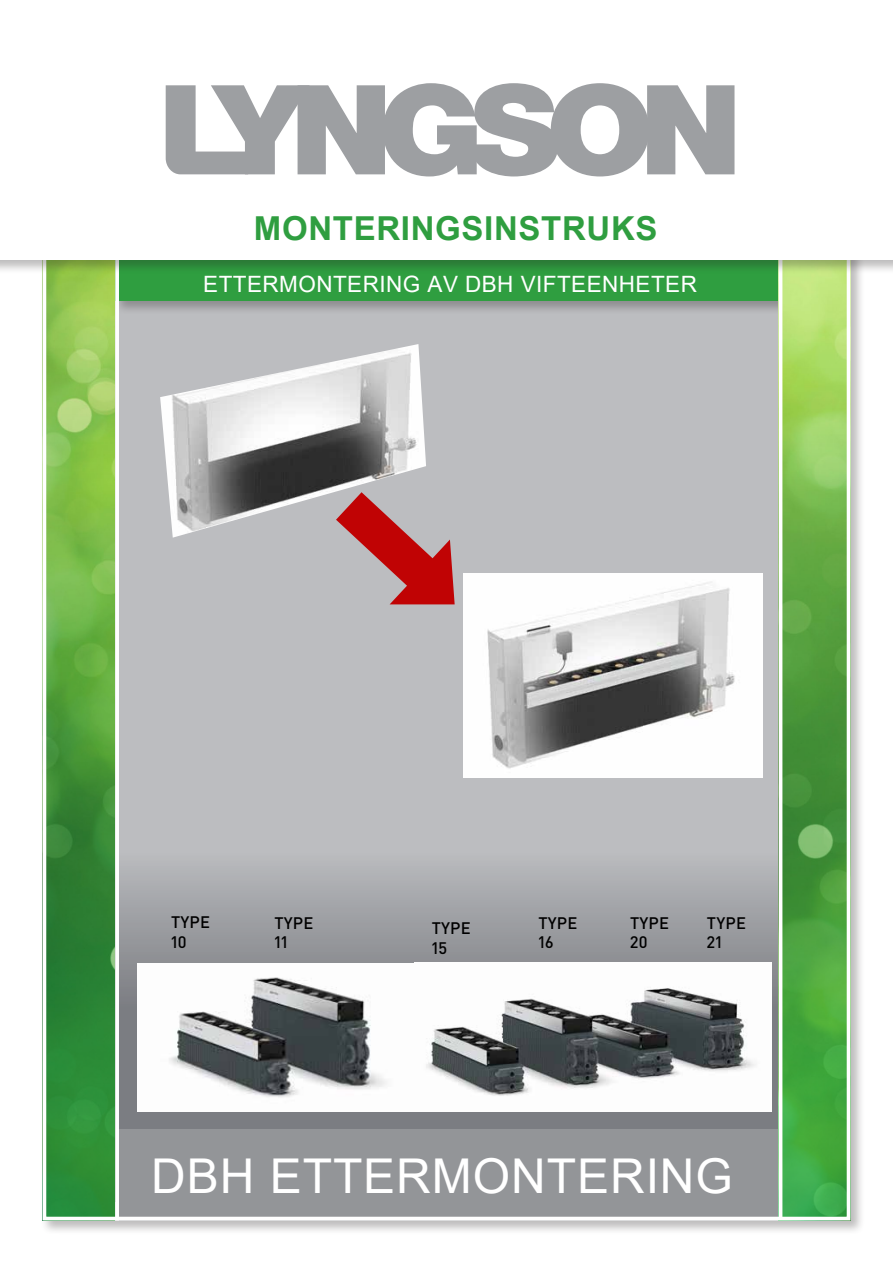
<style>
.page{position:relative;width:893px;height:1263px;background:#fff}
.page>*{position:absolute;margin:0;border:0;box-sizing:border-box;transform-origin:0 0}
.OMSLAG_produkt{font:48px "Arial";letter-spacing:.02em;color:#fff}
.OMSLAG_produkt-2{font:700 33px "Arial";letter-spacing:.02em;color:#2f9e40}
.OMSLAG_produkt-3{font:22.5px "Arial";letter-spacing:.02em;color:#fff}
.t1{font:500 16.5px/19.8px "DIN Pro";letter-spacing:.01em;color:#000}
</style>
<div class="page">
<div style="left:41px;top:247px;width:824px;height:988px;background:#231f20;opacity:.3"></div>
<div style="left:61px;top:259px;width:789px;height:961px;background:#bcbdc0"></div>
<svg style="left:119px;top:773px;width:659px;height:356px"></svg>
<div style="left:116px;top:1129px;width:663px;height:90px;background:#939598"></div>
<div style="left:114px;top:44px;width:681px;height:271px;background:#231f20;opacity:.3"></div>
<div style="left:116px;top:46px;width:664px;height:255px;background:#2f9e40"></div>
<img style="left:48px;top:274px;width:67px;height:941px">
<img style="left:778px;top:274px;width:67px;height:941px">
<svg style="left:782px;top:332px;width:63px;height:883px;background:#5cab46"></svg>
<svg style="left:48px;top:337px;width:66px;height:878px;background:#529f3f"></svg>
<hr style="left:779px;top:242px;width:3px;height:977px;background:#fff">
<svg style="left:115px;top:274px;width:4px;height:941px;background:#f9f9f9"></svg>
<div style="left:0;top:0;width:893px;height:274px;background:#231f20;opacity:.3"></div>
<div style="left:0;top:0;width:893px;height:259px;background:#fff"></div>
<svg style="left:166px;top:83px;width:568px;height:93px"></svg>
<img style="left:160px;top:344px;width:266px;height:194px">
<img style="left:464px;top:573px;width:298px;height:204px">
<svg style="left:296px;top:453px;width:189px;height:184px"></svg>
<img style="left:414px;top:962px;width:357px;height:149px">
<img style="left:137px;top:963px;width:280px;height:148px">
<p class="OMSLAG_produkt-2" style="left:254px;top:205px;width:405px">MONTERINGSINSTRUKS</p>
<p class="OMSLAG_produkt-3" style="left:203px;top:268px;width:495px">ETTERMONTERING AV DBH VIFTEENHETER</p>
<p class="t1" style="left:171px;top:912px;width:41px">TYPE<br>10</p>
<p class="t1" style="left:274px;top:912px;width:41px">TYPE<br>11</p>
<p class="t1" style="left:432px;top:917px;width:41px">TYPE<br>15</p>
<p class="t1" style="left:538px;top:912px;width:41px">TYPE<br>16</p>
<p class="t1" style="left:630px;top:912px;width:41px">TYPE<br>20</p>
<p class="t1" style="left:707px;top:912px;width:41px">TYPE<br>21</p>
<p class="OMSLAG_produkt" style="left:151px;top:1143px;width:583px">DBH ETTERMONTERING</p>
</div>
